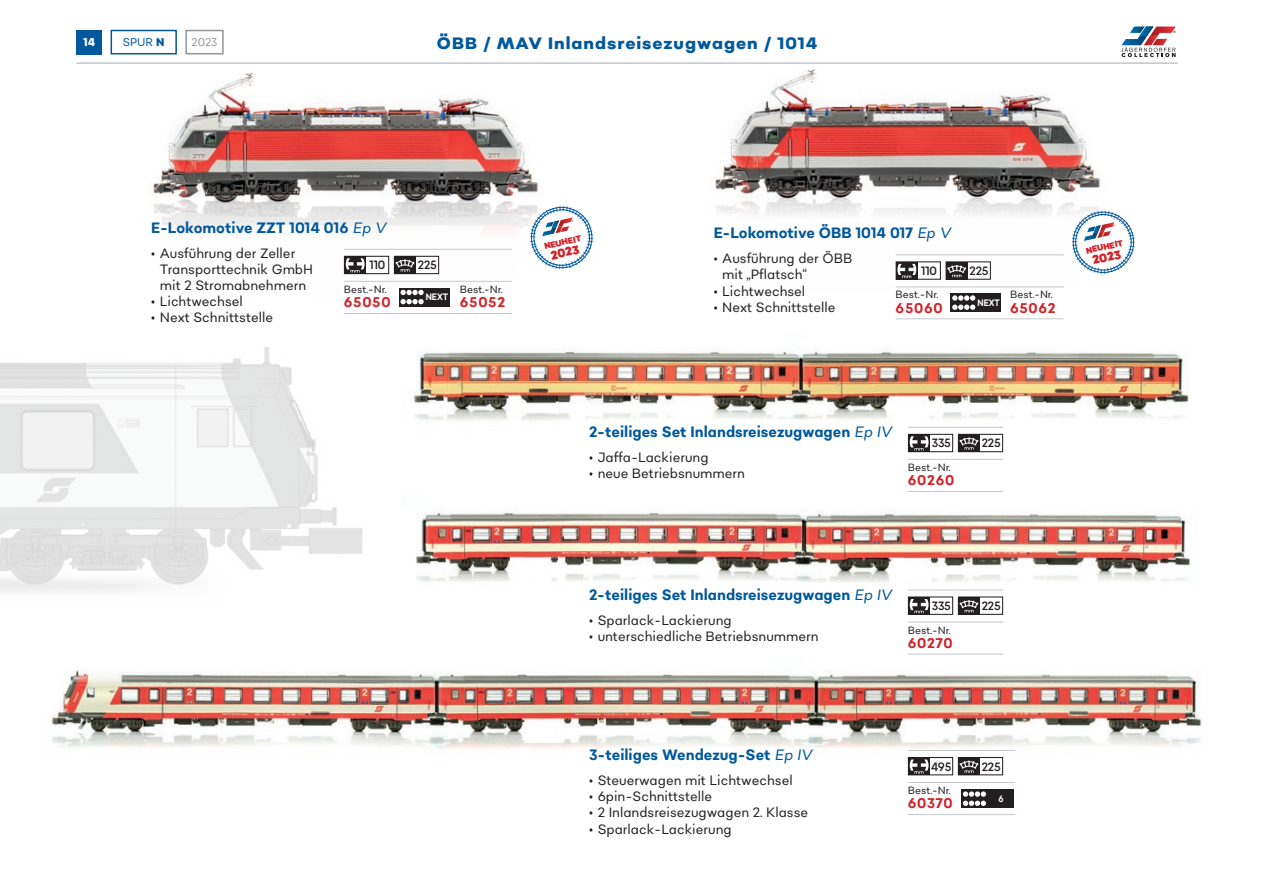
<style>
.page{position:relative;width:1263px;height:893px;background:#fff}
.page>*{position:absolute;margin:0;border:0;box-sizing:border-box;transform-origin:0 0}
.t1{font:800 16.5px "Sonny Gothic";letter-spacing:.06em;color:#01589c}
.t2{font:700 15px "Sonny Gothic Condensed";color:#01589c}
.t3{font:700 14.1px "Sonny Gothic Condensed";letter-spacing:.05em;color:#d1232a}
.t4{font:13.5px/16.2px "Sonny Gothic Condensed";color:#231f20}
.t5{font:900 12.15px "Sonny Gothic Condensed";color:#d1232a}
.t6{font:12px "Sonny Gothic";letter-spacing:-.02em;color:#231f20;scale:.9 1}
.t7{font:11.25px "Sonny Gothic Condensed";color:#01589c}
.t8{font:11.25px "Sonny Gothic Condensed";color:#939598}
.t9{font:800 11.25px "Sonny Gothic Condensed";color:#fff}
.t10{font:10.5px "Sonny Gothic Condensed";color:#231f20}
.t11{font:700 9.3px "Sonny Gothic";color:#fff;scale:.85 1}
.t12{font:900 8.55px "Sonny Gothic Condensed";color:#d1232a}
.s1{font-weight:800}
.s2{font-weight:400;font-style:italic}
</style>
<div class="page">
<img style="left:409px;top:351px;width:347px;height:70px">
<img style="left:756px;top:349px;width:433px;height:87px">
<img style="left:416px;top:512px;width:336px;height:70px">
<img style="left:752px;top:510px;width:439px;height:89px">
<img style="left:51px;top:670px;width:345px;height:78px">
<img style="left:396px;top:672px;width:380px;height:77px">
<img style="left:776px;top:672px;width:426px;height:87px">
<img style="left:715px;top:69px;width:385px;height:120px">
<img style="left:153px;top:73px;width:385px;height:112px">
<img style="left:716px;top:189px;width:383px;height:98px">
<img style="left:153px;top:185px;width:453px;height:178px">
<div style="left:77px;top:30px;width:25px;height:24px;background:#01589c"></div>
<div style="left:111px;top:30px;width:66px;height:24px;border:2px solid #01589c"></div>
<div style="left:185px;top:30px;width:39px;height:24px;border:2px solid #939598"></div>
<hr style="left:77px;top:63px;width:1101px;height:1px;background:#a8a9ad">
<svg style="left:1121px;top:26px;width:55px;height:32px"></svg>
<img style="left:0;top:344px;width:365px;height:248px">
<svg style="left:928px;top:436px;width:2px;height:14px"></svg>
<div style="left:908px;top:434px;width:45px;height:18px;border:1px solid #231f20"></div>
<svg style="left:910px;top:436px;width:18px;height:15px"></svg>
<div style="left:958px;top:434px;width:22px;height:18px;background:#231f20"></div>
<div style="left:958px;top:434px;width:45px;height:18px;border:1px solid #231f20"></div>
<svg style="left:959px;top:437px;width:19px;height:13px"></svg>
<hr style="left:908px;top:459px;width:95px;height:1px;background:#c7c8ca">
<hr style="left:908px;top:491px;width:95px;height:1px;background:#c7c8ca">
<hr style="left:908px;top:427px;width:95px;height:1px;background:#c7c8ca">
<div style="left:908px;top:597px;width:45px;height:17px;background:#fff"></div>
<svg style="left:910px;top:598px;width:20px;height:15px"></svg>
<div style="left:908px;top:596px;width:45px;height:19px;border:1px solid #231f20"></div>
<svg style="left:910px;top:599px;width:18px;height:14px"></svg>
<div style="left:958px;top:597px;width:45px;height:17px;background:#fff"></div>
<div style="left:958px;top:597px;width:22px;height:17px;background:#231f20"></div>
<div style="left:958px;top:596px;width:45px;height:19px;border:1px solid #231f20"></div>
<svg style="left:959px;top:600px;width:19px;height:12px"></svg>
<hr style="left:908px;top:622px;width:95px;height:1px;background:#c7c8ca">
<hr style="left:908px;top:654px;width:95px;height:1px;background:#c7c8ca">
<hr style="left:908px;top:590px;width:95px;height:1px;background:#c7c8ca">
<svg style="left:928px;top:759px;width:2px;height:14px"></svg>
<div style="left:908px;top:757px;width:45px;height:18px;border:1px solid #231f20"></div>
<svg style="left:910px;top:759px;width:18px;height:15px"></svg>
<div style="left:958px;top:757px;width:22px;height:18px;background:#231f20"></div>
<div style="left:958px;top:757px;width:45px;height:18px;border:1px solid #231f20"></div>
<svg style="left:959px;top:761px;width:19px;height:12px"></svg>
<hr style="left:908px;top:782px;width:107px;height:1px;background:#c7c8ca">
<hr style="left:908px;top:814px;width:107px;height:1px;background:#c7c8ca">
<hr style="left:908px;top:750px;width:107px;height:1px;background:#c7c8ca">
<div style="left:961px;top:789px;width:53px;height:19px;background:#231f20"></div>
<svg style="left:963px;top:791px;width:23px;height:15px"></svg>
<div style="left:896px;top:262px;width:44px;height:17px;background:#fff"></div>
<svg style="left:898px;top:263px;width:20px;height:15px"></svg>
<div style="left:896px;top:261px;width:45px;height:19px;border:1px solid #231f20"></div>
<svg style="left:897px;top:264px;width:19px;height:14px"></svg>
<div style="left:946px;top:262px;width:44px;height:17px;background:#fff"></div>
<div style="left:946px;top:262px;width:22px;height:17px;background:#231f20"></div>
<div style="left:945px;top:261px;width:46px;height:19px;border:1px solid #231f20"></div>
<svg style="left:947px;top:265px;width:19px;height:12px"></svg>
<hr style="left:896px;top:287px;width:168px;height:1px;background:#c7c8ca">
<hr style="left:896px;top:254px;width:168px;height:1px;background:#c7c8ca">
<hr style="left:896px;top:318px;width:168px;height:1px;background:#c7c8ca">
<div style="left:344px;top:256px;width:45px;height:18px;background:#fff"></div>
<div style="left:344px;top:256px;width:22px;height:18px;background:#231f20"></div>
<div style="left:344px;top:256px;width:45px;height:18px;border:1px solid #231f20"></div>
<svg style="left:346px;top:258px;width:19px;height:14px"></svg>
<div style="left:394px;top:256px;width:45px;height:18px;background:#fff"></div>
<div style="left:394px;top:256px;width:22px;height:18px;background:#231f20"></div>
<div style="left:394px;top:256px;width:45px;height:18px;border:1px solid #231f20"></div>
<svg style="left:395px;top:259px;width:19px;height:13px"></svg>
<hr style="left:344px;top:281px;width:168px;height:1px;background:#c7c8ca">
<hr style="left:344px;top:249px;width:168px;height:1px;background:#c7c8ca">
<hr style="left:344px;top:313px;width:168px;height:1px;background:#c7c8ca">
<svg style="left:399px;top:288px;width:27px;height:18px"></svg>
<div style="left:426px;top:288px;width:23px;height:18px;background:#231f20"></div>
<svg style="left:400px;top:290px;width:24px;height:14px"></svg>
<div style="left:951px;top:293px;width:50px;height:19px;background:#231f20"></div>
<svg style="left:952px;top:295px;width:23px;height:15px"></svg>
<svg style="left:530px;top:206px;width:63px;height:63px"></svg>
<svg style="left:1072px;top:211px;width:63px;height:63px"></svg>
<p class="t9" style="left:83px;top:35px;width:13px">14</p>
<p class="t7" style="left:123px;top:35px;width:43px">SPUR <span class="s1">N</span></p>
<p class="t8" style="left:192px;top:35px;width:27px">2023</p>
<p class="t1" style="left:437px;top:33px;width:382px">ÖBB / MAV Inlandsreisezugwagen / 1014</p>
<p class="t2" style="left:151px;top:218px;width:236px">E-Lokomotive ZZT 1014 016 <span class="s2">Ep V</span></p>
<p class="t4" style="left:160px;top:244px;width:155px;text-indent:-9px">• Ausführung der Zeller<br>Transporttechnik GmbH mit 2 Stromabnehmern</p>
<p class="t4" style="left:151px;top:293px;width:93px">• Lichtwechsel</p>
<p class="t4" style="left:151px;top:309px;width:123px">• Next Schnittstelle</p>
<p class="t6" style="left:370px;top:257px;width:19px">110</p>
<p class="t6" style="left:418px;top:257px;width:23px">225</p>
<p class="t10" style="left:344px;top:282px;width:44px">Best.-Nr.</p>
<p class="t3" style="left:344px;top:293px;width:48px">65050</p>
<p class="t11" style="left:426px;top:291px;width:28px">NEXT</p>
<p class="t10" style="left:460px;top:282px;width:44px">Best.-Nr.</p>
<p class="t3" style="left:460px;top:293px;width:47px">65052</p>
<p class="t2" style="left:714px;top:223px;width:238px">E-Lokomotive ÖBB 1014 017 <span class="s2">Ep V</span></p>
<p class="t4" style="left:722px;top:250px;width:132px;text-indent:-9px">• Ausführung der ÖBB mit „Pflatsch“</p>
<p class="t4" style="left:714px;top:282px;width:93px">• Lichtwechsel</p>
<p class="t4" style="left:714px;top:299px;width:123px">• Next Schnittstelle</p>
<p class="t12" style="left:543px;top:241px;width:39px;rotate:-13deg">NEUHEIT</p>
<p class="t5" style="left:549px;top:247px;width:31px;rotate:-12deg">2023</p>
<p class="t12" style="left:1085px;top:245px;width:39px;rotate:-13deg">NEUHEIT</p>
<p class="t5" style="left:1091px;top:252px;width:31px;rotate:-12deg">2023</p>
<p class="t6" style="left:921px;top:263px;width:19px">110</p>
<p class="t6" style="left:969px;top:263px;width:23px">225</p>
<p class="t10" style="left:896px;top:288px;width:44px">Best.-Nr.</p>
<p class="t3" style="left:896px;top:298px;width:48px">65060</p>
<p class="t10" style="left:1010px;top:288px;width:44px">Best.-Nr.</p>
<p class="t3" style="left:1010px;top:298px;width:47px">65062</p>
<p class="t11" style="left:977px;top:296px;width:28px">NEXT</p>
<p class="t2" style="left:589px;top:422px;width:304px">2-teiliges Set Inlandsreisezugwagen <span class="s2">Ep IV</span></p>
<p class="t4" style="left:589px;top:449px;width:121px">• Jaffa-Lackierung</p>
<p class="t4" style="left:589px;top:465px;width:157px">• neue Betriebsnummern</p>
<p class="t6" style="left:932px;top:435px;width:23px">335</p>
<p class="t6" style="left:982px;top:435px;width:23px">225</p>
<p class="t10" style="left:908px;top:460px;width:44px">Best.-Nr.</p>
<p class="t3" style="left:908px;top:471px;width:48px">60260</p>
<p class="t2" style="left:589px;top:585px;width:304px">2-teiliges Set Inlandsreisezugwagen <span class="s2">Ep IV</span></p>
<p class="t4" style="left:589px;top:612px;width:144px">• Sparlack-Lackierung</p>
<p class="t4" style="left:589px;top:628px;width:231px">• unterschiedliche Betriebsnummern</p>
<p class="t6" style="left:932px;top:598px;width:23px">335</p>
<p class="t6" style="left:982px;top:598px;width:23px">225</p>
<p class="t10" style="left:908px;top:623px;width:44px">Best.-Nr.</p>
<p class="t3" style="left:908px;top:633px;width:46px">60270</p>
<p class="t2" style="left:589px;top:745px;width:224px">3-teiliges Wendezug-Set <span class="s2">Ep IV</span></p>
<p class="t4" style="left:589px;top:772px;width:205px">• Steuerwagen mit Lichtwechsel</p>
<p class="t4" style="left:589px;top:788px;width:125px">• 6pin-Schnittstelle</p>
<p class="t4" style="left:589px;top:804px;width:221px">• 2 Inlandsreisezugwagen 2. Klasse</p>
<p class="t4" style="left:589px;top:821px;width:144px">• Sparlack-Lackierung</p>
<p class="t6" style="left:931px;top:759px;width:24px">495</p>
<p class="t6" style="left:982px;top:759px;width:23px">225</p>
<p class="t11" style="left:998px;top:792px;width:8px">6</p>
<p class="t10" style="left:908px;top:784px;width:44px">Best.-Nr.</p>
<p class="t3" style="left:908px;top:794px;width:46px">60370</p>
</div>
